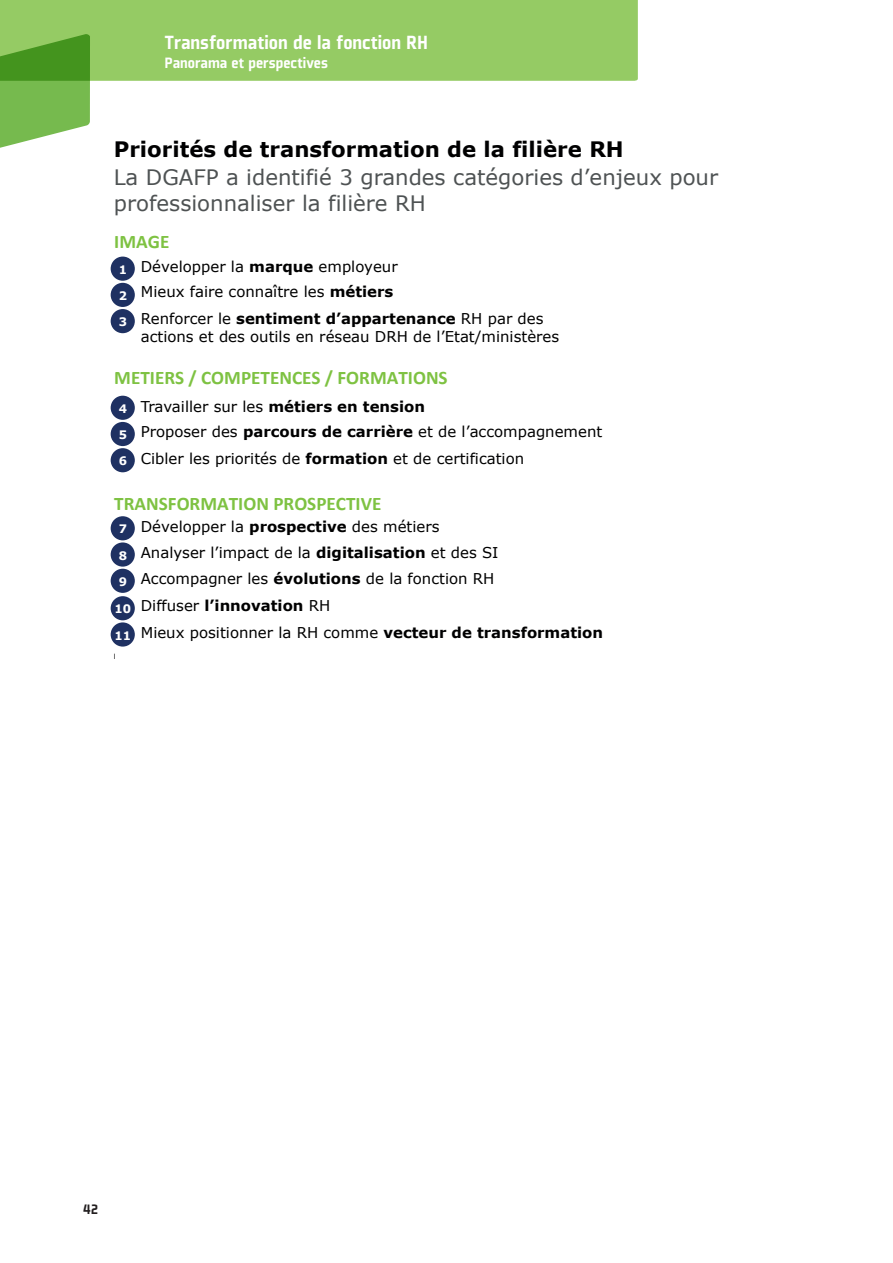
<style>
.page{position:relative;width:893px;height:1263px;background:#fff}
.page>*{position:absolute;margin:0;border:0;box-sizing:border-box;transform-origin:0 0}
.t1{font:21.3px/25.5px "Verdana";color:#4e5253}
.t2{font:700 21.3px "Verdana";color:#000001}
.t3{font:900 21px "Plexes";color:#fff}
.t4{font:700 19.2px "Calibri";color:#7ec242}
.t5{font:900 16.5px "Plexes";color:#fff}
.t6{font:900 15px "Plexes";color:#231f20}
.t7{font:14.85px/26.1px "Verdana";color:#000001}
.t8{font:700 11.7px "Verdana";color:#fff}
.t9{font:6.9px "Verdana";color:#000001}
.s1{font-weight:700}
</style>
<div class="page">
<div style="left:0;top:0;width:638px;height:81px;background:#95cb64"></div>
<svg style="left:0;top:34px;width:90px;height:114px;background:#77b653"></svg>
<div style="left:111px;top:257px;width:24px;height:24px;background:#1f3162;border-radius:50%"></div>
<div style="left:111px;top:283px;width:24px;height:24px;background:#1f3162;border-radius:50%"></div>
<div style="left:111px;top:309px;width:24px;height:24px;background:#1f3162;border-radius:50%"></div>
<div style="left:111px;top:396px;width:24px;height:24px;background:#1f3162;border-radius:50%"></div>
<div style="left:111px;top:422px;width:24px;height:24px;background:#1f3162;border-radius:50%"></div>
<div style="left:111px;top:448px;width:24px;height:24px;background:#1f3162;border-radius:50%"></div>
<div style="left:111px;top:516px;width:24px;height:24px;background:#1f3162;border-radius:50%"></div>
<div style="left:111px;top:542px;width:24px;height:25px;background:#1f3162;border-radius:50%"></div>
<div style="left:111px;top:569px;width:24px;height:24px;background:#1f3162;border-radius:50%"></div>
<div style="left:111px;top:596px;width:24px;height:24px;background:#1f3162;border-radius:50%"></div>
<div style="left:111px;top:622px;width:24px;height:25px;background:#1f3162;border-radius:50%"></div>
<h2 class="t3" style="left:165px;top:31px;width:264px">Transformation de la fonction RH</h2>
<p class="t5" style="left:165px;top:54px;width:165px">Panorama et perspectives</p>
<h1 class="t2" style="left:114px;top:134px;width:512px">Priorités de transformation de la filière RH</h1>
<h1 class="t1" style="left:114px;top:164px;width:606px">La DGAFP a identifié 3 grandes catégories d’enjeux pour professionnaliser la filière RH</h1>
<p class="t4" style="left:114px;top:229px;width:57px">IMAGE</p>
<p class="t8" style="left:119px;top:261px;width:10px">1</p>
<p class="t8" style="left:119px;top:287px;width:10px">2</p>
<p class="t8" style="left:119px;top:314px;width:10px">3</p>
<p class="t7" style="left:141px;top:253px;width:404px">Développer la <span class="s1">marque</span> employeur<br>Mieux faire connaître les <span class="s1">métiers<br></span>Renforcer le <span class="s1">sentiment d’appartenance</span> RH par des</p>
<p class="t7" style="left:141px;top:323px;width:420px">actions et des outils en réseau DRH de l’Etat/ministères</p>
<p class="t4" style="left:114px;top:366px;width:335px">METIERS / COMPETENCES / FORMATIONS</p>
<p class="t8" style="left:119px;top:400px;width:10px">4</p>
<p class="t8" style="left:119px;top:426px;width:10px">5</p>
<p class="t8" style="left:119px;top:453px;width:10px">6</p>
<p class="t7" style="left:141px;top:393px;width:463px">Travailler sur les <span class="s1">métiers en tension<br></span>Proposer des <span class="s1">parcours de carrière</span> et de l’accompagnement<br>Cibler les priorités de <span class="s1">formation</span> et de certification</p>
<p class="t4" style="left:114px;top:491px;width:269px">TRANSFORMATION PROSPECTIVE</p>
<p class="t8" style="left:119px;top:521px;width:10px">7</p>
<p class="t8" style="left:119px;top:547px;width:10px">8</p>
<p class="t8" style="left:119px;top:573px;width:10px">9</p>
<p class="t8" style="left:115px;top:601px;width:18px">10</p>
<p class="t8" style="left:115px;top:627px;width:18px">11</p>
<p class="t9" style="left:114px;top:652px;width:3px">l</p>
<p class="t7" style="left:141px;top:513px;width:464px">Développer la <span class="s1">prospective</span> des métiers<br>Analyser l’impact de la <span class="s1">digitalisation</span> et des SI Accompagner les <span class="s1">évolutions</span> de la fonction RH<br>Diffuser <span class="s1">l’innovation</span> RH<br>Mieux positionner la RH comme <span class="s1">vecteur de transformation</span></p>
<p class="t6" style="left:83px;top:1201px;width:16px">42</p>
</div>
